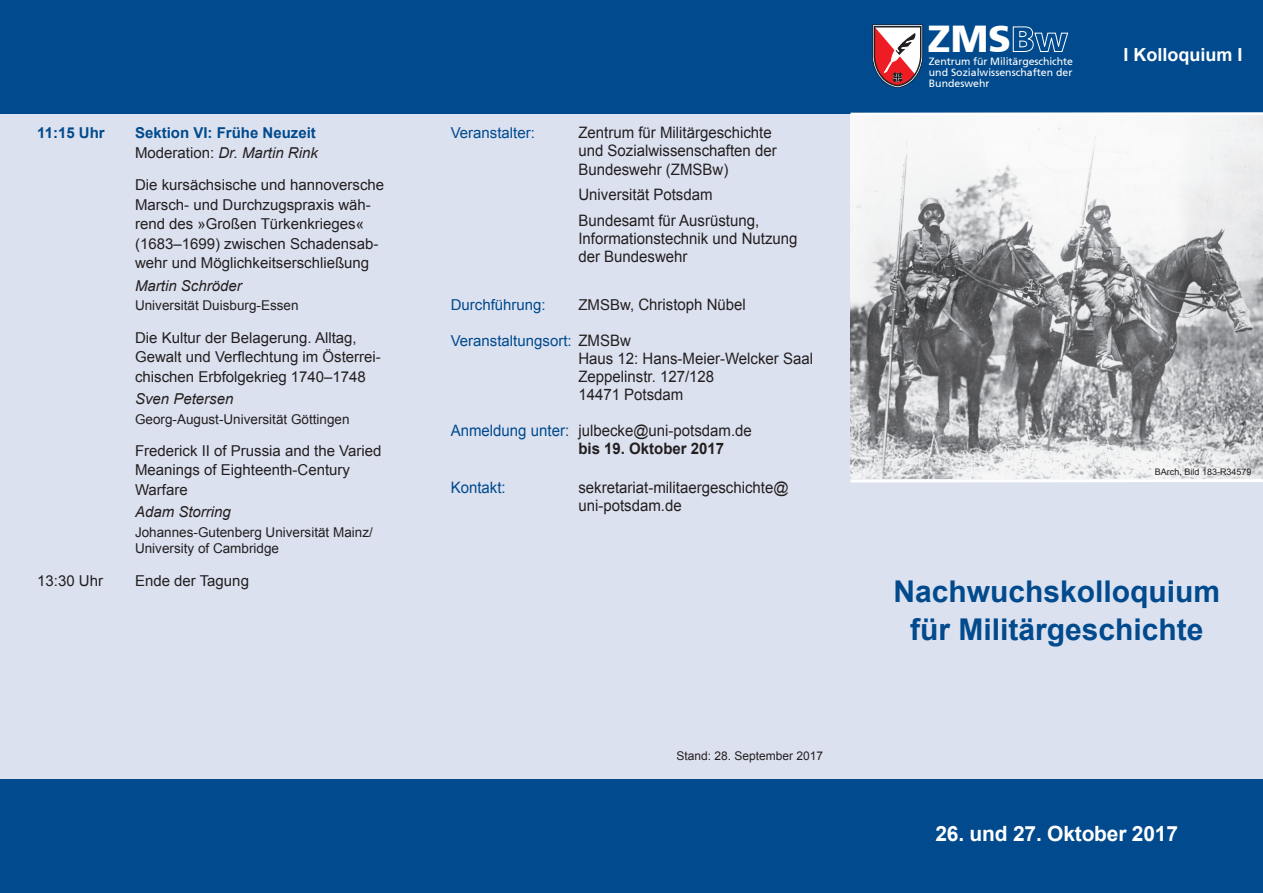
<style>
.page{position:relative;width:1263px;height:893px;background:#fff}
.page>*{position:absolute;margin:0;border:0;box-sizing:border-box;transform-origin:0 0}
.t1{font:900 37.5px "Frutiger";color:#fff}
.t2{font:700 30px/37.5px "Arial";color:#004a8d;text-align:center}
.t3{font:700 21px "Arial";letter-spacing:-.01em;color:#fff}
.t4{font:700 18px "Arial";color:#fff}
.t5{font:18px "Myriad Pro";color:#231f20}
.t6{font:15.75px/18px "Arial";color:#231f20;scale:.95 1}
.t7{font:15.75px "Arial";color:#004a8d;scale:.95 1}
.t8{font:15px/19.5px "Arial";color:#231f20}
.t9{font:700 15px/19.5px "Arial";color:#004a8d}
.t10{font:15px "Arial";color:#004a8d}
.t11{font:italic 15px "Arial";color:#231f20}
.t12{font:13.5px/16.5px "Arial";color:#231f20}
.t13{font:12px "Arial";color:#231f20}
.t14{font:10.5px/11.2px "Frutiger";color:#fff;text-align:justify}
.t15{font:9px "Arial";color:#231f20}
.s1{font-weight:400;color:#231f20}
.s2{font-weight:400;font-style:italic;color:#231f20}
.s3{font-size:15px}
.s4{font-size:15.75px;color:#231f20}
.s5{color:#004a8d}
.s6{font-weight:700}
</style>
<div class="page">
<div style="left:0;top:113px;width:1263px;height:667px;background:#dce1ef"></div>
<div style="left:0;top:0;width:1263px;height:114px;background:#004a8d"></div>
<div style="left:0;top:779px;width:1263px;height:114px;background:#004a8d"></div>
<svg style="left:850px;top:112px;width:413px;height:4px;background:#dfe7ef"></svg>
<hr style="left:850px;top:479px;width:413px;height:3px;background:#fff">
<svg style="left:872px;top:24px;width:51px;height:64px;background:#ad7a86"></svg>
<svg style="left:1012px;top:26px;width:57px;height:26px"></svg>
<img style="left:850px;top:116px;width:413px;height:362px">
<p class="t9" style="left:37px;top:124px;width:69px">11:15 Uhr</p>
<p class="t9" style="left:135px;top:124px;width:184px">Sektion VI: Frühe Neuzeit<br><span class="s1">Moderation:</span> <span class="s2">Dr. Martin Rink</span></p>
<p class="t8" style="left:135px;top:175px;width:251px">Die kursächsische und hannoversche Marsch- und Durchzugspraxis wäh&shy;rend des »Großen Türkenkrieges« (1683–1699) zwischen Schadensab&shy;wehr und Möglichkeitserschließung</p>
<p class="t11" style="left:135px;top:276px;width:108px">Martin Schröder</p>
<p class="t12" style="left:135px;top:297px;width:165px">Universität Duisburg-Essen</p>
<p class="t8" style="left:135px;top:328px;width:247px">Die Kultur der Belagerung. Alltag,<br>Gewalt und Verflechtung im Österrei&shy;chischen Erbfolgekrieg 1740–1748</p>
<p class="t11" style="left:135px;top:389px;width:100px">Sven Petersen</p>
<p class="t12" style="left:135px;top:411px;width:216px">Georg-August-Universität Göttingen</p>
<p class="t8" style="left:135px;top:441px;width:248px">Frederick II of Prussia and the Varied<br>Meanings of Eighteenth-Century<br>Warfare</p>
<p class="t11" style="left:135px;top:502px;width:97px">Adam Storring</p>
<p class="t12" style="left:135px;top:524px;width:239px">Johannes-Gutenberg Universität Mainz/<br>University of Cambridge</p>
<p class="t8" style="left:37px;top:571px;width:67px">13:30 Uhr</p>
<p class="t8" style="left:135px;top:571px;width:115px">Ende der Tagung</p>
<p class="t5" style="left:687px;top:111px;width:54px">40 mm</p>
<p class="t10" style="left:451px;top:123px;width:86px">Veranstalter:</p>
<p class="t6" style="left:578px;top:124px;width:210px">Zentrum für Militärgeschichte und Sozialwissenschaften der<br>Bundeswehr (ZMSBw)</p>
<p class="t6" style="left:578px;top:182px;width:192px;line-height:25.5px">Universität Potsdam<br>Bundesamt für Ausrüstung,</p>
<p class="t6" style="left:578px;top:229px;width:232px">Informationstechnik und Nutzung der Bundeswehr</p>
<p class="t10" style="left:451px;top:295px;width:97px">Durchführung:</p>
<p class="t6" style="left:578px;top:296px;width:178px"><span class="s3">ZMSBw,</span> Christoph Nübel</p>
<p class="t10" style="left:451px;top:331px;width:182px">Veranstaltungsort: <span class="s4">ZMSBw</span></p>
<p class="t6" style="left:578px;top:350px;width:249px">Haus 12: Hans-Meier-Welcker Saal<br>Zeppelinstr. 127/128<br>14471 Potsdam</p>
<p class="t6" style="left:578px;top:422px;width:184px;text-indent:-128px"><span class="s5">Anmeldung unter:</span> julbecke@uni-potsdam.de <span class="s6">bis 19. Oktober 2017</span></p>
<p class="t7" style="left:451px;top:477px;width:59px">Kontakt:</p>
<p class="t6" style="left:578px;top:479px;width:223px">sekretariat-militaergeschichte@ uni-potsdam.de</p>
<p class="t13" style="left:676px;top:748px;width:148px">Stand: 28. September 2017</p>
<h1 class="t1" style="left:928px;top:16px;width:85px">ZMS</h1>
<p class="t14" style="left:929px;top:55px;width:146px">Zentrum für Militärgeschichte und Sozialwissenschaften der Bundeswehr</p>
<p class="t4" style="left:1123px;top:43px;width:121px">I Kolloquium I</p>
<p class="t15" style="left:1155px;top:466px;width:98px">BArch, Bild 183-R34579</p>
<h2 class="t2" style="left:893px;top:574px;width:328px">Nachwuchskolloquium für Militärgeschichte</h2>
<h3 class="t3" style="left:935px;top:820px;width:244px">26. und 27. Oktober 2017</h3>
</div>
